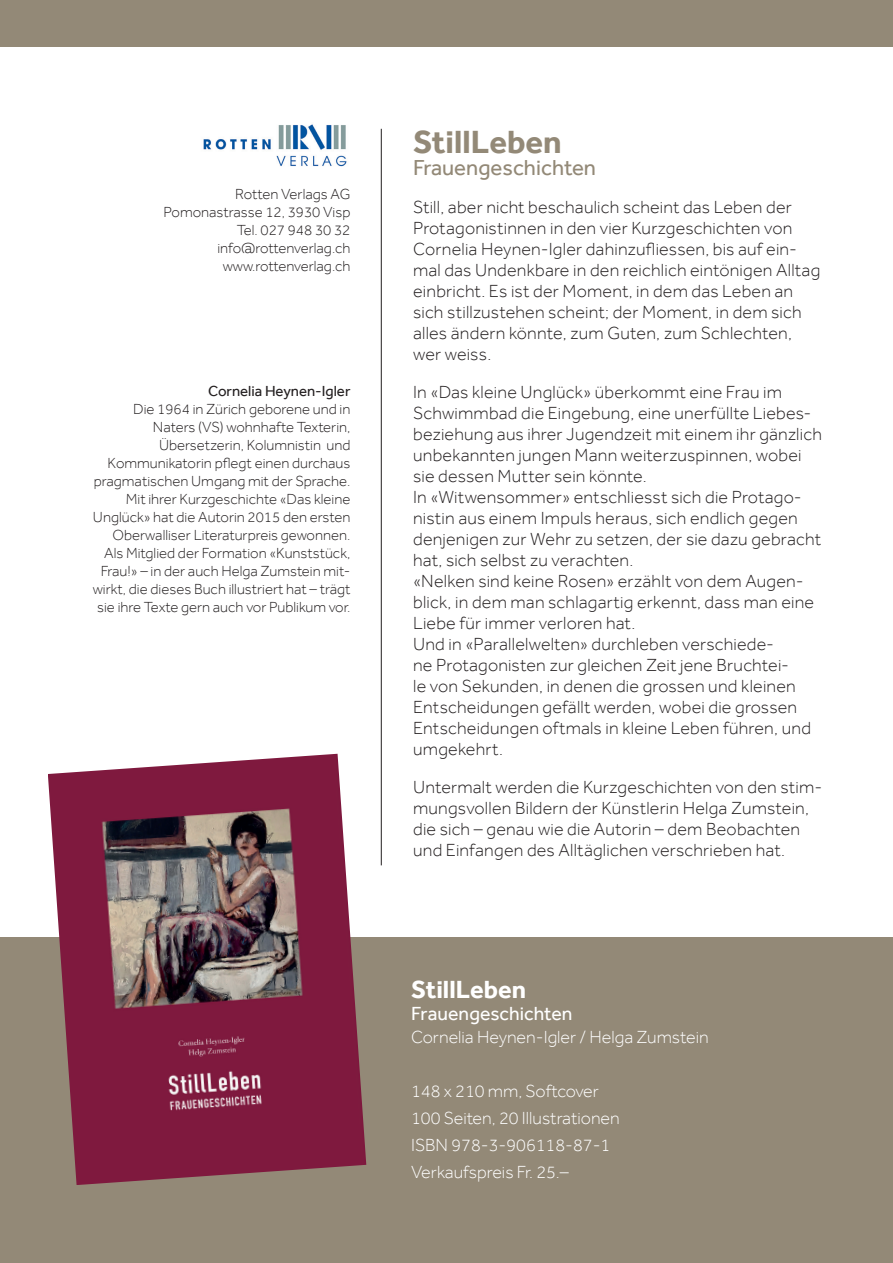
<style>
.page{position:relative;width:893px;height:1263px;background:#fff}
.page>*{position:absolute;margin:0;border:0;box-sizing:border-box;transform-origin:0 0}
.t1{font:700 33px "Effra";color:#938977}
.t2{font:700 25.5px "Effra";color:#fff}
.t3{font:22.35px "Effra";color:#938977}
.t4{font:19.5px "Effra";color:#fff}
.t5{font:300 18px/21px "Effra";letter-spacing:.01em;color:#231f20}
.t6{font:300 18px/27px "Effra";color:#fff}
.t7{font:300 15px/18px "Effra";color:#231f20;text-align:right}
.t8{font:15px "Effra";color:#231f20}
</style>
<div class="page">
<div style="left:0;top:0;width:893px;height:47px;background:#938977"></div>
<div style="left:0;top:938px;width:893px;height:325px;background:#938977"></div>
<hr style="left:381px;top:129px;width:1px;height:736px;background:#231f20">
<img style="left:203px;top:124px;width:144px;height:43px">
<img style="left:48px;top:754px;width:318px;height:431px">
<p class="t7" style="left:163px;top:185px;width:189px">Rotten Verlags AG<br>Pomonastrasse 12, 3930 Visp<br>Tel. 027 948 30 32 info@rottenverlag.ch www.rottenverlag.ch</p>
<p class="t8" style="left:208px;top:382px;width:144px">Cornelia Heynen-Igler</p>
<p class="t7" style="left:93px;top:400px;width:259px">Die 1964 in Zürich geborene und in Naters (VS) wohnhafte Texterin, Übersetzerin, Kolumnistin und Kommunikatorin pflegt einen durchaus pragmatischen Umgang mit der Sprache.<br>Mit ihrer Kurzgeschichte «Das kleine Unglück» hat die Autorin 2015 den ersten Oberwalliser Literaturpreis gewonnen.<br>Als Mitglied der Formation «Kunststück, Frau!» – in der auch Helga Zumstein mit&shy;wirkt, die dieses Buch illustriert hat – trägt sie ihre Texte gern auch vor Publikum vor.</p>
<h1 class="t1" style="left:413px;top:122px;width:150px">StillLeben</h1>
<p class="t3" style="left:413px;top:154px;width:184px">Frauengeschichten</p>
<p class="t5" style="left:413px;top:196px;width:409px">Still, aber nicht beschaulich scheint das Leben der Protagonistinnen in den vier Kurzgeschichten von Cornelia Heynen-Igler dahinzufliessen, bis auf ein&shy;mal das Undenkbare in den reichlich eintönigen Alltag einbricht. Es ist der Moment, in dem das Leben an sich stillzustehen scheint; der Moment, in dem sich alles ändern könnte, zum Guten, zum Schlechten, wer weiss.</p>
<p class="t5" style="left:413px;top:381px;width:410px">In «Das kleine Unglück» überkommt eine Frau im Schwimmbad die Eingebung, eine unerfüllte Liebes&shy;beziehung aus ihrer Jugendzeit mit einem ihr gänzlich unbekannten jungen Mann weiterzuspinnen, wobei sie dessen Mutter sein könnte.<br>In «Witwensommer» entschliesst sich die Protago&shy;nistin aus einem Impuls heraus, sich endlich gegen denjenigen zur Wehr zu setzen, der sie dazu gebracht hat, sich selbst zu verachten.<br>«Nelken sind keine Rosen» erzählt von dem Augen&shy;blick, in dem man schlagartig erkennt, dass man eine Liebe für immer verloren hat.<br>Und in «Parallelwelten» durchleben verschiede-<br>ne Protagonisten zur gleichen Zeit jene Bruchtei-<br>le von Sekunden, in denen die grossen und kleinen Entscheidungen gefällt werden, wobei die grossen Entscheidungen oftmals in kleine Leben führen, und umgekehrt.</p>
<p class="t5" style="left:413px;top:776px;width:411px">Untermalt werden die Kurzgeschichten von den stim&shy;mungsvollen Bildern der Künstlerin Helga Zumstein, die sich – genau wie die Autorin – dem Beobachten und Einfangen des Alltäglichen verschrieben hat.</p>
<h2 class="t2" style="left:411px;top:974px;width:117px">StillLeben</h2>
<p class="t4" style="left:411px;top:1002px;width:163px">Frauengeschichten</p>
<p class="t6" style="left:411px;top:1023px;width:299px">Cornelia Heynen-Igler / Helga Zumstein</p>
<p class="t6" style="left:411px;top:1077px;width:210px">148 x 210 mm, Softcover<br>100 Seiten, 20 Illustrationen<br>ISBN 978-3-906118-87-1<br>Verkaufspreis Fr. 25.–</p>
</div>
